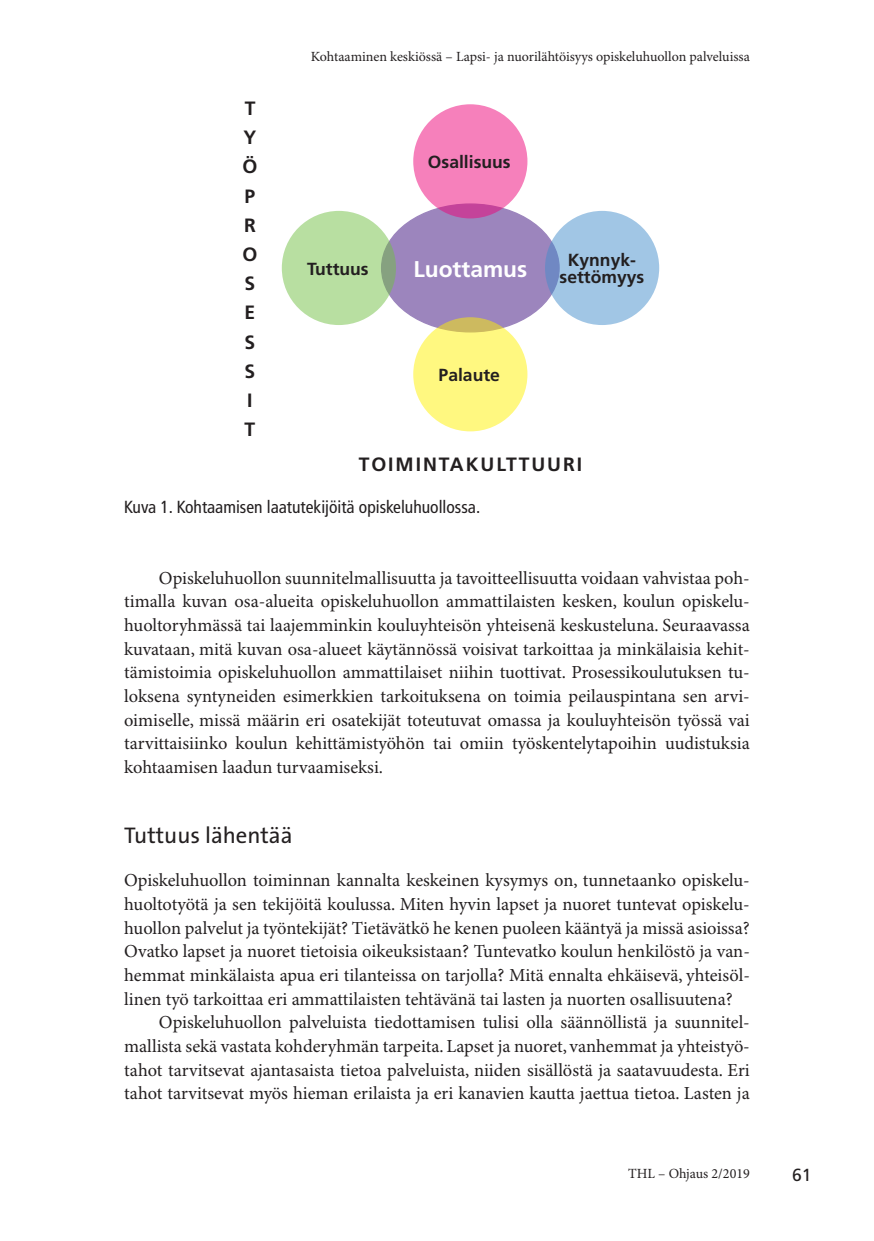
<style>
.page{position:relative;width:874px;height:1241px;background:#fff}
.page>*{position:absolute;margin:0;border:0;box-sizing:border-box;transform-origin:0 0}
.t1{font:22.75px "The Sans";color:#231f20}
.t2{font:700 22.75px "Frutiger LT Std";color:#fff}
.t3{font:700 19.25px/29.2px "Frutiger LT Std";letter-spacing:.1em;color:#231f20}
.t4{font:18.38px/23.6px "Minion Pro";color:#231f20;text-align:justify}
.t5{font:condensed 17.5px "Frutiger LT Std";color:#231f20}
.t6{font:700 17.5px/17.5px "Frutiger LT Std";color:#231f20;text-align:center}
.t7{font:17.5px "Frutiger LT Std";color:#231f20}
.t8{font:14px "Minion Pro";color:#231f20}
</style>
<div class="page">
<div style="left:381px;top:204px;width:177px;height:128px;background:#9c85bd;border-radius:50%"></div>
<div style="left:282px;top:211px;width:114px;height:114px;background:#b8dfa1;border-radius:50%"></div>
<svg style="left:544px;top:211px;width:115px;height:114px;background:#9ec2e3"></svg>
<svg style="left:413px;top:317px;width:114px;height:114px;background:#fbf37e"></svg>
<svg style="left:413px;top:104px;width:114px;height:114px;background:#f27db9"></svg>
<p class="t3" style="left:242px;top:94px;width:16px">T<br>Y<br>Ö<br>P<br>R<br>O<br>S<br>E<br>S<br>S<br>I<br>T</p>
<p class="t8" style="left:310px;top:48px;width:440px">Kohtaaminen keskiössä – Lapsi- ja nuorilähtöisyys opiskeluhuollon palveluissa</p>
<p class="t6" style="left:427px;top:153px;width:84px">Osallisuus</p>
<p class="t6" style="left:307px;top:260px;width:63px">Tuttuus</p>
<p class="t2" style="left:413px;top:255px;width:115px">Luottamus</p>
<p class="t6" style="left:559px;top:251px;width:86px">Kynnyk&shy;settömyys</p>
<p class="t6" style="left:438px;top:366px;width:63px">Palaute</p>
<p class="t3" style="left:358px;top:449px;width:225px">TOIMINTAKULTTUURI</p>
<p class="t5" style="left:124px;top:496px;width:357px">Kuva 1. Kohtaamisen laatutekijöitä opiskeluhuollossa.</p>
<p class="t4" style="left:124px;top:566px;width:627px;text-indent:35px">Opiskeluhuollon suunnitelmallisuutta ja tavoitteellisuutta voidaan vahvistaa poh&shy;timalla kuvan osa-alueita opiskeluhuollon ammattilaisten kesken, koulun opiskelu&shy;huoltoryhmässä tai laajemminkin kouluyhteisön yhteisenä keskusteluna. Seuraavassa kuvataan, mitä kuvan osa-alueet käytännössä voisivat tarkoittaa ja minkälaisia kehit&shy;tämistoimia opiskeluhuollon ammattilaiset niihin tuottivat. Prosessikoulutuksen tu&shy;loksena syntyneiden esimerkkien tarkoituksena on toimia peilauspintana sen arvi&shy;oimiselle, missä määrin eri osatekijät toteutuvat omassa ja kouluyhteisön työssä vai tarvittaisiinko koulun kehittämistyöhön tai omiin työskentelytapoihin uudistuksia kohtaamisen laadun turvaamiseksi.</p>
<p class="t1" style="left:124px;top:816px;width:170px">Tuttuus lähentää</p>
<p class="t4" style="left:124px;top:869px;width:627px">Opiskeluhuollon toiminnan kannalta keskeinen kysymys on, tunnetaanko opiskelu-</p>
<p class="t4" style="left:124px;top:892px;width:627px">huoltotyötä ja sen tekijöitä koulussa. Miten hyvin lapset ja nuoret tuntevat opiskelu-</p>
<p class="t4" style="left:124px;top:916px;width:627px">huollon palvelut ja työntekijät? Tietävätkö he kenen puoleen kääntyä ja missä asioissa?</p>
<p class="t4" style="left:124px;top:940px;width:627px">Ovatko lapset ja nuoret tietoisia oikeuksistaan? Tuntevatko koulun henkilöstö ja van-</p>
<p class="t4" style="left:124px;top:963px;width:627px">hemmat minkälaista apua eri tilanteissa on tarjolla? Mitä ennalta ehkäisevä, yhteisöl-</p>
<p class="t4" style="left:124px;top:987px;width:609px">linen työ tarkoittaa eri ammattilaisten tehtävänä tai lasten ja nuorten osallisuutena?</p>
<p class="t4" style="left:159px;top:1011px;width:592px">Opiskeluhuollon palveluista tiedottamisen tulisi olla säännöllistä ja suunnitel-</p>
<p class="t4" style="left:124px;top:1034px;width:627px">mallista sekä vastata kohderyhmän tarpeita. Lapset ja nuoret, vanhemmat ja yhteistyö-</p>
<p class="t4" style="left:124px;top:1058px;width:627px">tahot tarvitsevat ajantasaista tietoa palveluista, niiden sisällöstä ja saatavuudesta. Eri</p>
<p class="t4" style="left:124px;top:1082px;width:627px">tahot tarvitsevat myös hieman erilaista ja eri kanavien kautta jaettua tietoa. Lasten ja</p>
<p class="t8" style="left:627px;top:1164px;width:123px">THL – Ohjaus 2/2019</p>
<p class="t7" style="left:791px;top:1164px;width:21px">61</p>
</div>
